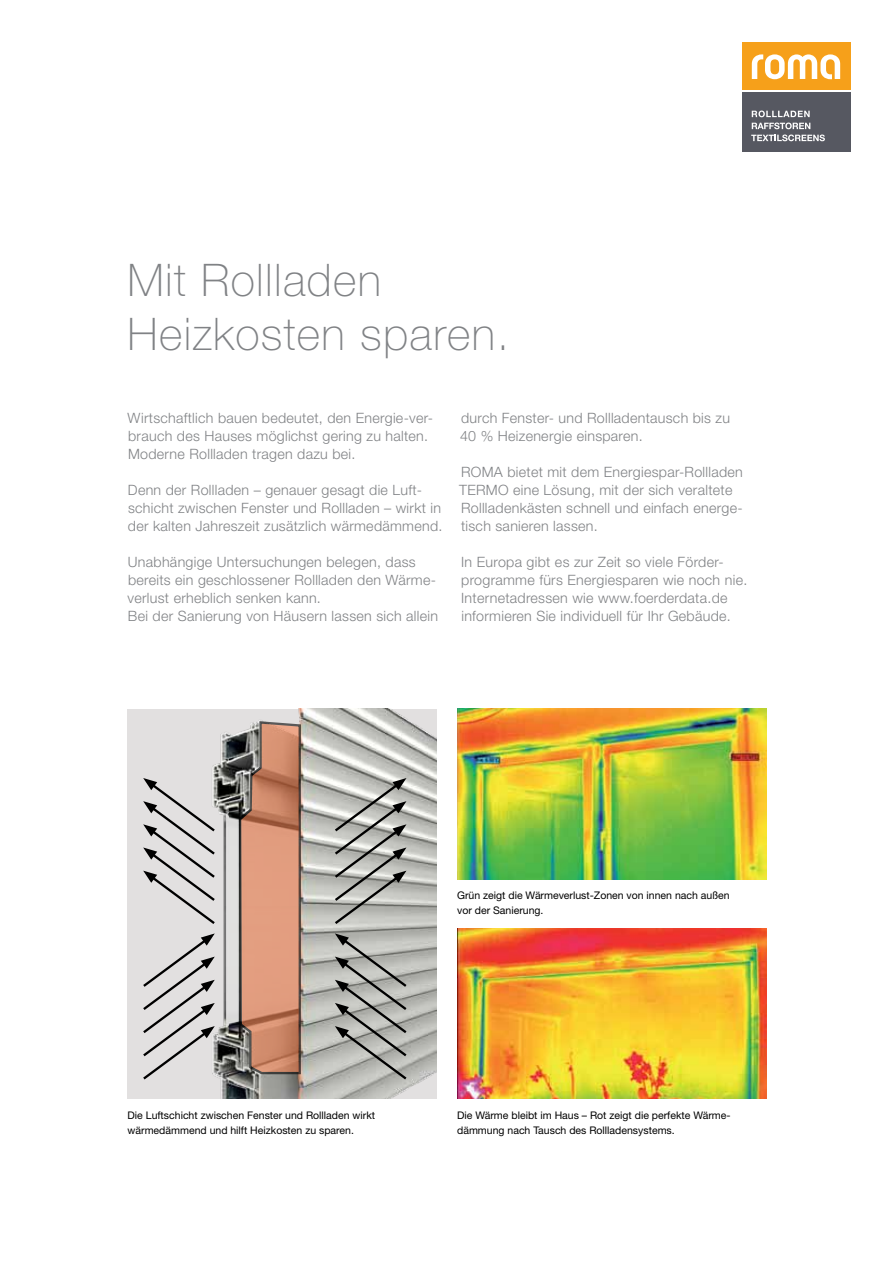
<style>
.page{position:relative;width:893px;height:1263px;background:#fff}
.page>*{position:absolute;margin:0;border:0;box-sizing:border-box;transform-origin:0 0}
.t1{font:100 45px/54px "Helvetica Neue LT Std";letter-spacing:.03em;color:#808285}
.t2{font:300 14.25px/18px "Helvetica Neue LT Std";letter-spacing:.02em;color:#808285}
.t3{font:10.5px/15px "Helvetica Neue LT Std";color:#000}
</style>
<div class="page">
<img style="left:128px;top:709px;width:309px;height:389px">
<img style="left:457px;top:709px;width:309px;height:170px">
<svg style="left:143px;top:778px;width:74px;height:148px;background:#c8c6c6"></svg>
<svg style="left:141px;top:933px;width:74px;height:149px;background:#c9c7c7"></svg>
<svg style="left:332px;top:778px;width:74px;height:148px;background:#abaca8"></svg>
<svg style="left:335px;top:933px;width:74px;height:149px;background:#a4a5a0"></svg>
<svg style="left:238px;top:720px;width:64px;height:355px;background:#c18a71"></svg>
<img style="left:457px;top:928px;width:309px;height:170px">
<div style="left:742px;top:43px;width:108px;height:47px;background:#f6a01a"></div>
<div style="left:742px;top:92px;width:108px;height:59px;background:#565861"></div>
<svg style="left:752px;top:54px;width:88px;height:25px"></svg>
<svg style="left:752px;top:111px;width:58px;height:6px"></svg>
<svg style="left:752px;top:123px;width:58px;height:6px"></svg>
<svg style="left:751px;top:135px;width:74px;height:6px"></svg>
<h1 class="t1" style="left:128px;top:253px;width:383px">Mit Rollladen<br>Heizkosten sparen.</h1>
<p class="t2" style="left:128px;top:408px;width:307px">Wirtschaftlich bauen bedeutet, den Energie-ver&shy;brauch des Hauses möglichst gering zu halten.<br>Moderne Rollladen tragen dazu bei.</p>
<p class="t2" style="left:128px;top:480px;width:316px">Denn der Rollladen – genauer gesagt die Luft&shy;schicht zwischen Fenster und Rollladen – wirkt in der kalten Jahreszeit zusätzlich wärmedämmend.</p>
<p class="t2" style="left:128px;top:552px;width:312px">Unabhängige Untersuchungen belegen, dass bereits ein geschlossener Rollladen den Wärme&shy;verlust erheblich senken kann.<br>Bei der Sanierung von Häusern lassen sich allein</p>
<p class="t2" style="left:460px;top:408px;width:272px">durch Fenster- und Rollladentausch bis zu<br>40 % Heizenergie einsparen.</p>
<p class="t2" style="left:459px;top:462px;width:285px">ROMA bietet mit dem Energiespar-Rollladen TERMO eine Lösung, mit der sich veraltete Rollladenkästen schnell und einfach energe&shy;tisch sanieren lassen.</p>
<p class="t2" style="left:461px;top:552px;width:288px">In Europa gibt es zur Zeit so viele Förder&shy;programme fürs Energiesparen wie noch nie.<br>Internetadressen wie www.foerderdata.de informieren Sie individuell für Ihr Gebäude.</p>
<p class="t3" style="left:457px;top:888px;width:274px">Grün zeigt die Wärmeverlust-Zonen von innen nach außen vor der Sanierung.</p>
<p class="t3" style="left:128px;top:1108px;width:249px">Die Luftschicht zwischen Fenster und Rollladen wirkt wärmedämmend und hilft Heizkosten zu sparen.</p>
<p class="t3" style="left:457px;top:1108px;width:274px">Die Wärme bleibt im Haus – Rot zeigt die perfekte Wärme&shy;dämmung nach Tausch des Rollladensystems.</p>
</div>
